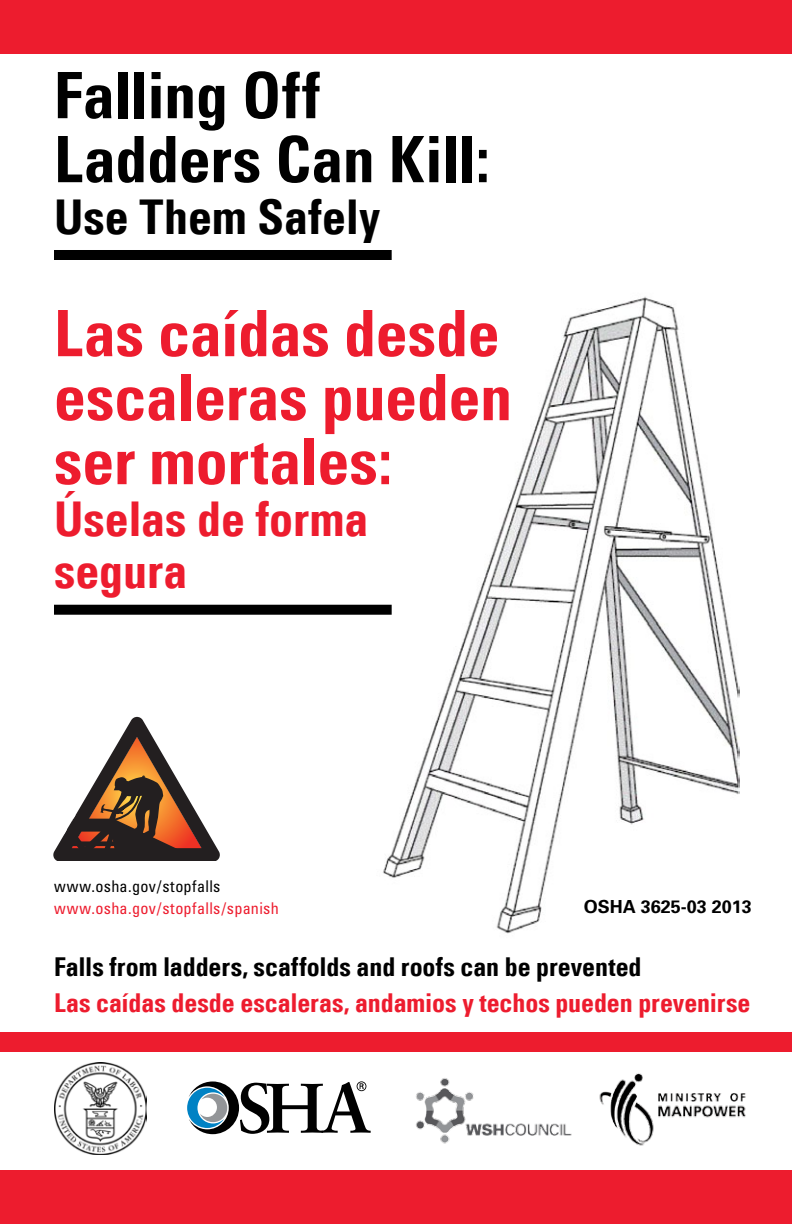
<style>
.page{position:relative;width:792px;height:1224px;background:#fff}
.page>*{position:absolute;margin:0;border:0;box-sizing:border-box;transform-origin:0 0}
.t1{font:700 condensed 64px/64px "Univers";letter-spacing:-.005em;color:#ed1c2e}
.t2{font:700 condensed 64px/64px "Univers";letter-spacing:-.005em;color:#000}
.Subtitle{font:700 condensed 48px/52px "Univers";color:#ed1c2e}
.Subtitle-2{font:700 condensed 48px "Univers";color:#000}
.Tagline{font:700 condensed 26px "Univers";letter-spacing:-.005em;color:#ed1c2e}
.Tagline-2{font:700 condensed 26px "Univers";letter-spacing:-.005em;color:#000}
.t3{font:700 18px "Univers";color:#000}
.Bodytext{font:condensed 16.2px/22px "Univers";letter-spacing:.02em;color:#ed1c2e}
.s1{color:#000}
</style>
<div class="page">
<img style="left:362px;top:296px;width:378px;height:638px">
<div style="left:0;top:1032px;width:792px;height:20px;background:#ed1c2e"></div>
<div style="left:0;top:1170px;width:792px;height:54px;background:#ed1c2e"></div>
<div style="left:0;top:0;width:792px;height:54px;background:#ed1c2e"></div>
<div style="left:54px;top:250px;width:338px;height:10px;background:#000"></div>
<svg style="left:53px;top:716px;width:167px;height:145px"></svg>
<div style="left:54px;top:605px;width:338px;height:10px;background:#000"></div>
<img style="left:54px;top:1062px;width:92px;height:92px">
<svg style="left:187px;top:1081px;width:184px;height:53px"></svg>
<img style="left:416px;top:1078px;width:156px;height:66px">
<img style="left:599px;top:1073px;width:147px;height:73px">
<p class="t2" style="left:54px;top:63px;width:437px">Falling Off<br>Ladders Can Kill:</p>
<p class="Subtitle-2" style="left:54px;top:188px;width:328px">Use Them Safely</p>
<p class="t1" style="left:54px;top:301px;width:460px">Las caídas desde escaleras pueden</p>
<p class="t1" style="left:54px;top:429px;width:340px">ser mortales:</p>
<p class="Subtitle" style="left:54px;top:493px;width:316px">Úselas de forma segura</p>
<p class="Bodytext" style="left:54px;top:875px;width:226px"><span class="s1">www.osha.gov/stopfalls </span>www.osha.gov/stopfalls/spanish</p>
<p class="t3" style="left:584px;top:895px;width:170px">OSHA 3625-03 2013</p>
<p class="Tagline-2" style="left:54px;top:951px;width:589px">Falls from ladders, scaffolds and roofs can be prevented</p>
<p class="Tagline" style="left:54px;top:987px;width:698px">Las caídas desde escaleras, andamios y techos pueden prevenirse</p>
</div>
